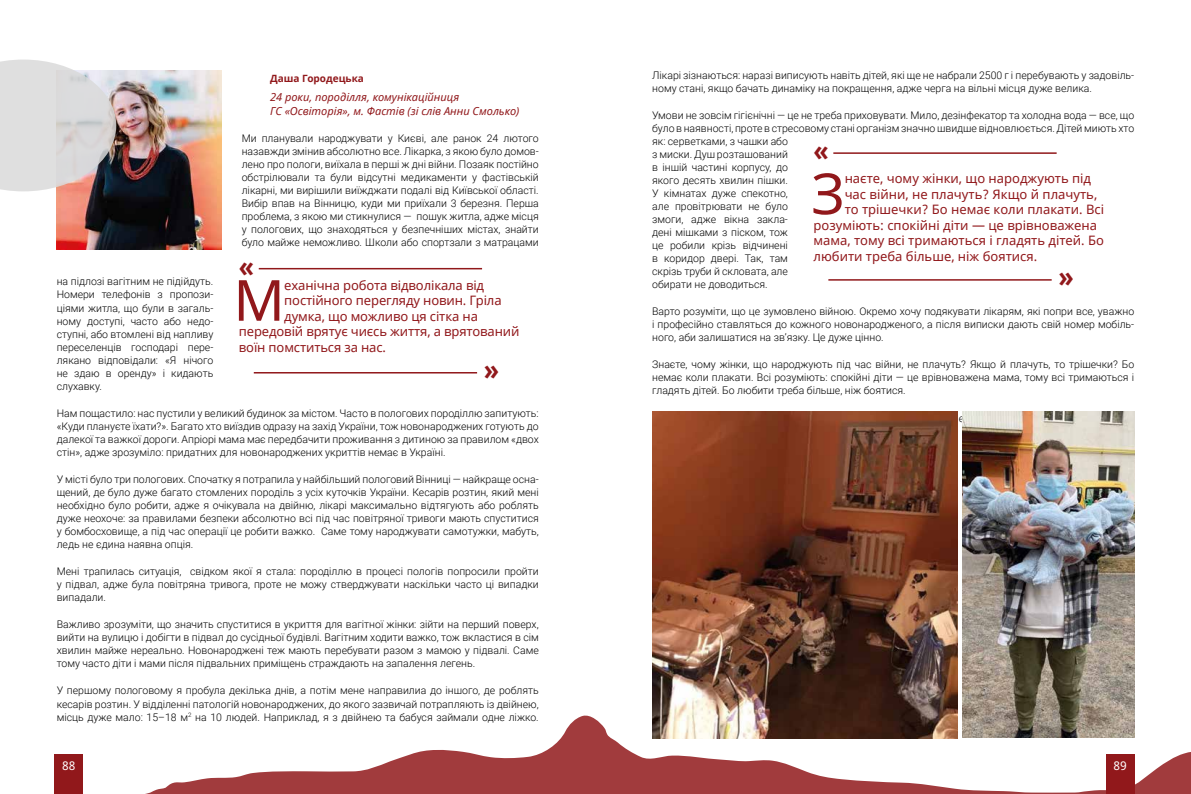
<style>
.page{position:relative;width:1191px;height:794px;background:#fff}
.page>*{position:absolute;margin:0;border:0;box-sizing:border-box;transform-origin:0 0}
.t1{font:56.7px "Noto Sans";color:#91181b}
.t2{font:700 28px "Futuris C";color:#91181b}
.t3{font:13px "Noto Sans";color:#91181b}
.t4{font:12px "Noto Sans";color:#fff}
.t5{font:italic 11px/14px "Noto Sans";color:#91181b}
.t6{font:300 10.5px/13px "Roboto";color:#000;text-align:justify}
.t7{font:700 10px "Noto Sans";color:#91181b}
</style>
<div class="page">
<div style="left:55px;top:754px;width:28px;height:40px;background:#91181b"></div>
<img style="left:57px;top:71px;width:165px;height:178px">
<hr style="left:259px;top:268px;width:223px;height:1px;background:#91181b">
<hr style="left:254px;top:372px;width:223px;height:1px;background:#91181b">
<svg style="left:0;top:60px;width:116px;height:131px;background:#d4d1d2"></svg>
<hr style="left:833px;top:152px;width:223px;height:2px;background:#91181b">
<hr style="left:828px;top:279px;width:223px;height:2px;background:#91181b">
<img style="left:962px;top:411px;width:172px;height:303px">
<img style="left:652px;top:411px;width:305px;height:303px">
<svg style="left:145px;top:714px;width:1046px;height:80px"></svg>
<p class="t7" style="left:270px;top:71px;width:95px">Даша Городецька</p>
<p class="t5" style="left:270px;top:90px;width:251px">24 роки, породілля, комунікаційниця<br>ГС «Освіторія», м. Фастів (зі слів Анни Смолько)</p>
<p class="t6" style="left:242px;top:132px;width:298px">Ми планували народжувати у Києві, але ранок 24 лютого назавжди змінив абсолютно все. Лікарка, з якою було домов&shy;лено про пологи, виїхала в перші ж дні війни. Позаяк постійно обстрілювали та були відсутні медикаменти у фастівській лікарні, ми вирішили виїжджати подалі від Київської області.<br>Вибір впав на Вінницю, куди ми приїхали 3 березня. Перша проблема, з якою ми стикнулися — пошук житла, адже місця у пологових, що знаходяться у безпечніших містах, знайти було майже неможливо. Школи або спортзали з матрацами</p>
<h2 class="t2" style="left:239px;top:251px;width:17px">«</h2>
<p class="t6" style="left:57px;top:275px;width:158px">на підлозі вагітним не підійдуть.<br>Номери телефонів з пропози&shy;ціями житла, що були в загаль&shy;ному доступі, часто або недо&shy;ступні, або втомлені від напливу переселенців господарі пере&shy;лякано відповідали: «Я нічого не здаю в оренду» і кидають слухавку.</p>
<p class="t6" style="left:57px;top:406px;width:483px">Нам пощастило: нас пустили у великий будинок за містом. Часто в пологових породіллю запитують: «Куди плануєте їхати?». Багато хто виїздив одразу на захід України, тож новонароджених готують до далекої та важкої дороги. Апріорі мама має передбачити проживання з дитиною за правилом «двох стін», адже зрозуміло: придатних для новонароджених укриттів немає в Україні.</p>
<p class="t6" style="left:57px;top:472px;width:483px">У місті було три пологових. Спочатку я потрапила у найбільший пологовий Вінниці — найкраще осна&shy;щений, де було дуже багато стомлених породіль з усіх куточків України. Кесарів розтин, який мені необхідно було робити, адже я очікувала на двійню, лікарі максимально відтягують або роблять дуже неохоче: за правилами безпеки абсолютно всі під час повітряної тривоги мають спуститися у бомбосховище, а під час операції це робити важко. Саме тому народжувати самотужки, мабуть, ледь не єдина наявна опція.</p>
<p class="t6" style="left:57px;top:564px;width:483px">Мені трапилась ситуація, свідком якої я стала: породіллю в процесі пологів попросили пройти у підвал, адже була повітряна тривога, проте не можу стверджувати наскільки часто ці випадки випадали.</p>
<p class="t6" style="left:57px;top:617px;width:483px">Важливо зрозуміти, що значить спуститися в укриття для вагітної жінки: зійти на перший поверх, вийти на вулицю і добігти в підвал до сусідньої будівлі. Вагітним ходити важко, тож вкластися в сім хвилин майже нереально. Новонароджені теж мають перебувати разом з мамою у підвалі. Саме тому часто діти і мами після підвальних приміщень страждають на запалення легень.</p>
<p class="t6" style="left:57px;top:684px;width:483px">У першому пологовому я пробула декілька днів, а потім мене направилиа до іншого, де роблять кесарів розтин. У відділенні патологій новонароджених, до якого зазвичай потрапляють із двійнею, місць дуже мало: 15–18 м<sup>2</sup> на 10 людей. Наприклад, я з двійнею та бабуся займали одне ліжко.</p>
<h1 class="t1" style="left:233px;top:261px;width:53px">М</h1>
<p class="t3" style="left:284px;top:276px;width:201px">еханічна робота відволікала від</p>
<p class="t3" style="left:284px;top:291px;width:219px">постійного перегляду новин. Гріла</p>
<p class="t3" style="left:284px;top:307px;width:195px">думка, що можливо ця сітка на</p>
<p class="t3" style="left:239px;top:323px;width:282px">передовій врятує чиєсь життя, а врятований</p>
<p class="t3" style="left:239px;top:338px;width:149px">воїн помститься за нас.</p>
<h2 class="t2" style="left:499px;top:390px;width:17px;rotate:-180deg">«</h2>
<p class="t6" style="left:652px;top:68px;width:483px">Лікарі зізнаються: наразі виписують навіть дітей, які ще не набрали 2500 г і перебувають у задовіль&shy;ному стані, якщо бачать динаміку на покращення, адже черга на вільні місця дуже велика.</p>
<p class="t6" style="left:652px;top:108px;width:483px;text-align:left">Умови не зовсім гігієнічні — це не треба приховувати. Мило, дезінфекатор та холодна вода — все, що було в наявності, проте в стресовому стані організм значно швидше відновлюється. Дітей миють хто як: серветками, з чашки або<br>з миски. Душ розташований<br>в іншій частині корпусу, до<br>якого десять хвилин пішки.<br>У кімнатах дуже спекотно,<br>але провітрювати не було<br>змоги, адже вікна закла-<br>дені мішками з піском, тож<br>це робили крізь відчинені<br>в коридор двері. Так, там<br>скрізь труби й скловата, але<br>обирати не доводиться.</p>
<p class="t6" style="left:652px;top:304px;width:483px">Варто розуміти, що це зумовлено війною. Окремо хочу подякувати лікарям, які попри все, уважно і професійно ставляться до кожного новонародженого, а після виписки дають свій номер мобіль&shy;ного, аби залишатися на зв’язку. Це дуже цінно.</p>
<p class="t6" style="left:652px;top:358px;width:483px">Знаєте, чому жінки, що народжують під час війни, не плачуть? Якщо й плачуть, то трішечки? Бо немає коли плакати. Всі розуміють: спокійні діти — це врівноважена мама, тому всі тримаються і гладять дітей. Бо любити треба більше, ніж боятися.</p>
<h2 class="t2" style="left:813px;top:135px;width:17px">«</h2>
<h1 class="t1" style="left:811px;top:155px;width:35px">З</h1>
<p class="t3" style="left:844px;top:169px;width:248px">наєте, чому жінки, що народжують під</p>
<p class="t3" style="left:844px;top:185px;width:254px">час війни, не плачуть? Якщо й плачуть,</p>
<p class="t3" style="left:844px;top:200px;width:261px">то трішечки? Бо немає коли плакати. Всі</p>
<p class="t3" style="left:813px;top:216px;width:285px">розуміють: спокійні діти — це врівноважена</p>
<p class="t3" style="left:813px;top:232px;width:292px">мама, тому всі тримаються і гладять дітей. Бо</p>
<p class="t3" style="left:813px;top:247px;width:225px">любити треба більше, ніж боятися.</p>
<h2 class="t2" style="left:1073px;top:297px;width:17px;rotate:-180deg">«</h2>
<p class="t4" style="left:62px;top:757px;width:15px">88</p>
<p class="t4" style="left:1113px;top:757px;width:15px">89</p>
</div>
